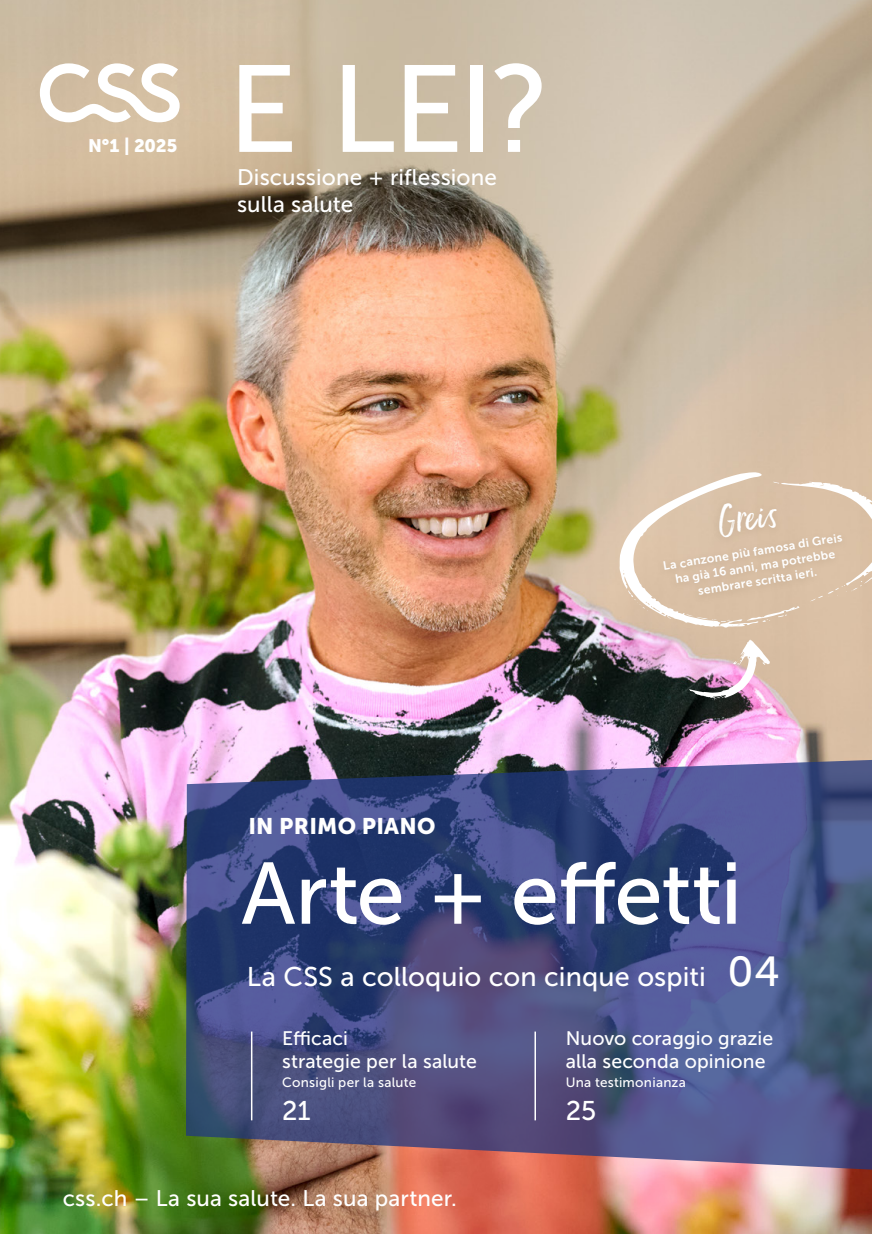
<style>
.page{position:relative;width:872px;height:1234px;background:#fff}
.page>*{position:absolute;margin:0;border:0;box-sizing:border-box;transform-origin:0 0}
.t1{font:123px "Museo Sans 500";color:#fff}
.t2{font:87px "Museo Sans 500";letter-spacing:-.015em;color:#fff}
.t3{font:36px "Ernestand Emily 2023 CSS";color:#fff}
.t4{font:27px "Museo Sans 500";color:#fff}
.t5{font:22.5px/26.4px "Museo Sans 500";letter-spacing:.005em;color:#fff}
.t6{font:22.5px "Museo Sans 900";letter-spacing:.01em;color:#fff}
.t7{font:19.5px/22.5px "Museo Sans 500";letter-spacing:.005em;color:#fff}
.t8{font:18px "Museo Sans 900";color:#fff}
.t9{font:13.5px "Museo Sans 500";letter-spacing:.02em;color:#fff}
.t10{font:12px/15px "Museo Sans 700";color:#fff;text-align:center}
.s1{font-size:41.85px}
</style>
<div class="page">
<img style="left:0;top:0;width:872px;height:1233px">
<svg style="left:40px;top:63px;width:140px;height:59px"></svg>
<svg style="left:186px;top:754px;width:686px;height:423px;background:#4d5280"></svg>
<hr style="left:251px;top:1031px;width:1px;height:89px;background:#fff">
<hr style="left:534px;top:1031px;width:2px;height:89px;background:#fff">
<svg style="left:611px;top:471px;width:261px;height:239px;background:#cab3a6"></svg>
<div style="left:657px;top:498px;width:191px;height:105px;background:#d9bfa5"></div>
<h3 class="t8" style="left:88px;top:135px;width:91px">N°1 | 2025</h3>
<h1 class="t1" style="left:227px;top:42px;width:324px">E LEI?</h1>
<h3 class="t5" style="left:237px;top:164px;width:261px">Discussione + riflessione sulla salute</h3>
<h3 class="t3" style="left:714px;top:500px;width:62px;rotate:-9deg">Greis</h3>
<p class="t10" style="left:662px;top:558px;width:183px;rotate:-9deg">La canzone più famosa di Greis ha già 16 anni, ma potrebbe sembrare scritta ieri.</p>
<h3 class="t6" style="left:248px;top:813px;width:189px">IN PRIMO PIANO</h3>
<h2 class="t2" style="left:241px;top:845px;width:502px">Arte + effetti</h2>
<h3 class="t4" style="left:247px;top:962px;width:534px">La CSS a colloquio con cinque ospiti <span class="s1">04</span></h3>
<h3 class="t7" style="left:282px;top:1027px;width:196px">Efficaci<br>strategie per la salute</h3>
<p class="t9" style="left:282px;top:1074px;width:136px">Consigli per la salute</p>
<h3 class="t4" style="left:282px;top:1095px;width:30px">21</h3>
<h3 class="t7" style="left:566px;top:1027px;width:209px">Nuovo coraggio grazie alla seconda opinione</h3>
<p class="t9" style="left:566px;top:1074px;width:122px">Una testimonianza</p>
<h3 class="t4" style="left:566px;top:1095px;width:32px">25</h3>
<h3 class="t5" style="left:63px;top:1184px;width:395px">css.ch – La sua salute. La sua partner.</h3>
</div>
